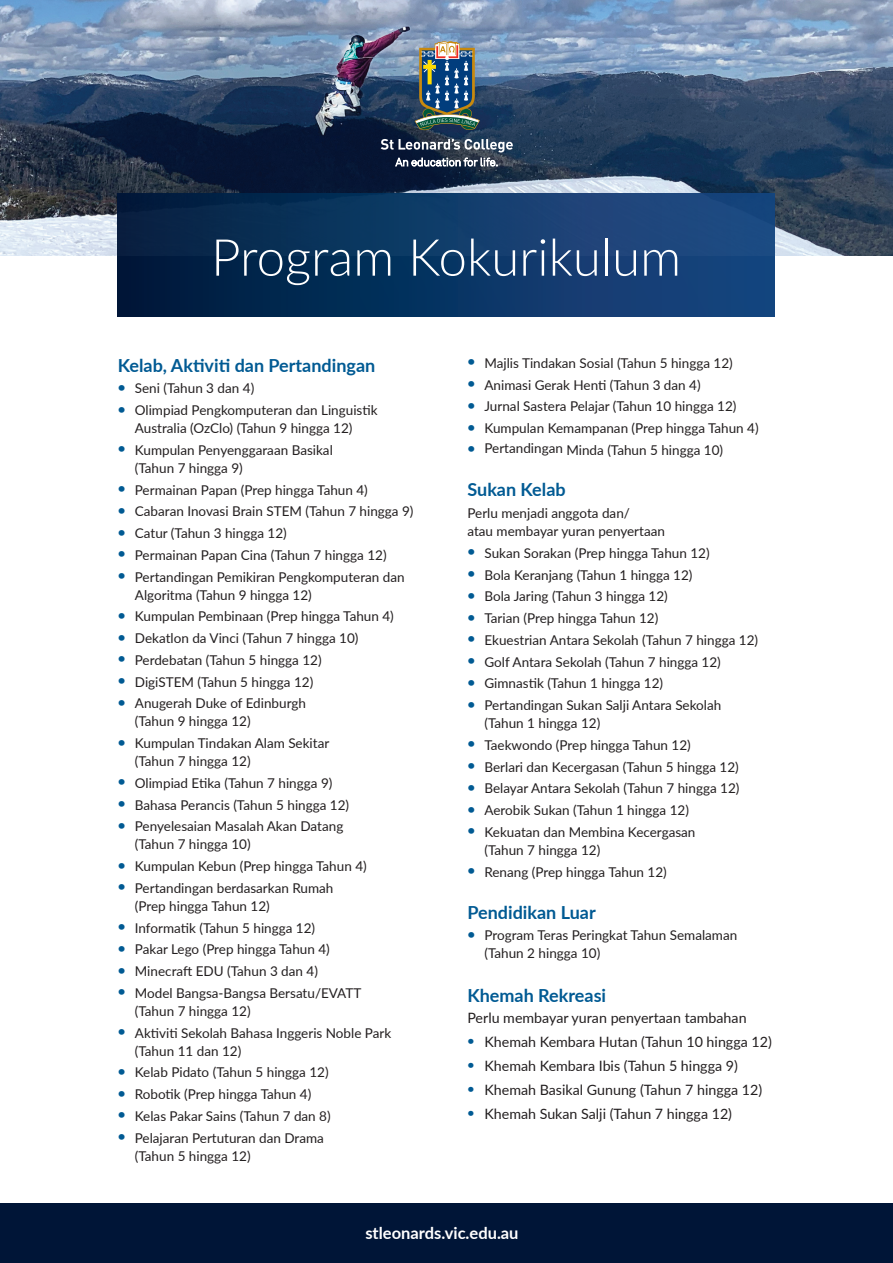
<style>
.page{position:relative;width:893px;height:1263px;background:#fff}
.page>*{position:absolute;margin:0;border:0;box-sizing:border-box;transform-origin:0 0}
.t1{font:300 51px "Lato";color:#fff}
.t2{font:700 18px "Lato";color:#005a93}
.t3{font:700 16.5px "Lato";color:#fff}
.t4{font:14.25px "Lato";color:#231f20}
.t5{font:13.5px/18px "Lato";color:#231f20}
.s1{font-weight:700;color:#005a93}
.s2{font-weight:700;font-size:12px;color:#005a93}
</style>
<div class="page">
<img style="left:0;top:0;width:893px;height:255px">
<div style="left:118px;top:193px;width:657px;height:124px;background:linear-gradient(to right,#001f3f,#1d4c88)"></div>
<div style="left:0;top:1203px;width:893px;height:60px;background:#001537"></div>
<svg style="left:381px;top:139px;width:132px;height:13px"></svg>
<img style="left:415px;top:41px;width:65px;height:91px">
<svg style="left:395px;top:158px;width:103px;height:8px"></svg>
<h1 class="t1" style="left:211px;top:222px;width:472px">Program Kokurikulum</h1>
<h2 class="t2" style="left:118px;top:352px;width:259px">Kelab, Aktiviti dan Pertandingan</h2>
<p class="t5" style="left:118px;top:379px;width:138px"><span class="s1">•</span> Seni (Tahun 3 dan 4)</p>
<p class="t5" style="left:118px;top:401px;width:261px;text-align:center"><span class="s1">•</span> Olimpiad Pengkomputeran dan Linguistik<br>Australia (OzClo) (Tahun 9 hingga 12)</p>
<p class="t5" style="left:135px;top:440px;width:199px;text-indent:-17px"><span class="s1">•</span> Kumpulan Penyenggaraan Basikal (Tahun 7 hingga 9)</p>
<p class="t5" style="left:118px;top:480px;width:252px"><span class="s1">•</span> Permainan Papan (Prep hingga Tahun 4)</p>
<p class="t5" style="left:118px;top:502px;width:297px"><span class="s1">•</span> Cabaran Inovasi Brain STEM (Tahun 7 hingga 9)</p>
<p class="t5" style="left:118px;top:524px;width:170px"><span class="s1">•</span> Catur (Tahun 3 hingga 12)</p>
<p class="t5" style="left:118px;top:545px;width:270px"><span class="s1">•</span> Permainan Papan Cina (Tahun 7 hingga 12)</p>
<p class="t5" style="left:135px;top:567px;width:271px;text-indent:-17px"><span class="s1">•</span> Pertandingan Pemikiran Pengkomputeran dan<br>Algoritma (Tahun 9 hingga 12)</p>
<p class="t5" style="left:118px;top:607px;width:277px"><span class="s1">•</span> Kumpulan Pembinaan (Prep hingga Tahun 4)</p>
<p class="t5" style="left:118px;top:629px;width:242px"><span class="s1">•</span> Dekatlon da Vinci (Tahun 7 hingga 10)</p>
<p class="t5" style="left:118px;top:650px;width:205px"><span class="s1">•</span> Perdebatan (Tahun 5 hingga 12)</p>
<p class="t5" style="left:118px;top:672px;width:197px"><span class="s1">•</span> DigiSTEM (Tahun 5 hingga 12)</p>
<p class="t5" style="left:135px;top:694px;width:173px;text-indent:-17px"><span class="s1">•</span> Anugerah Duke of Edinburgh (Tahun 9 hingga 12)</p>
<p class="t5" style="left:135px;top:734px;width:196px;text-indent:-17px"><span class="s1">•</span> Kumpulan Tindakan Alam Sekitar (Tahun 7 hingga 12)</p>
<p class="t5" style="left:118px;top:773px;width:216px"><span class="s1">•</span> Olimpiad Etika (Tahun 7 hingga 9)</p>
<p class="t5" style="left:118px;top:795px;width:233px"><span class="s1">•</span> Bahasa Perancis (Tahun 5 hingga 12)</p>
<p class="t5" style="left:135px;top:817px;width:210px;text-indent:-17px"><span class="s1">•</span> Penyelesaian Masalah Akan Datang (Tahun 7 hingga 10)</p>
<p class="t5" style="left:118px;top:857px;width:250px"><span class="s1">•</span> Kumpulan Kebun (Prep hingga Tahun 4)</p>
<p class="t5" style="left:135px;top:878px;width:200px;text-indent:-17px"><span class="s1">•</span> Pertandingan berdasarkan Rumah (Prep hingga Tahun 12)</p>
<p class="t5" style="left:118px;top:918px;width:199px"><span class="s1">•</span> Informatik (Tahun 5 hingga 12)</p>
<p class="t5" style="left:118px;top:940px;width:213px"><span class="s1">•</span> Pakar Lego (Prep hingga Tahun 4)</p>
<p class="t5" style="left:118px;top:962px;width:202px"><span class="s1">•</span> Minecraft EDU (Tahun 3 dan 4)</p>
<p class="t5" style="left:135px;top:983px;width:228px;text-indent:-17px"><span class="s1">•</span> Model Bangsa-Bangsa Bersatu/EVATT (Tahun 7 hingga 12)</p>
<p class="t5" style="left:135px;top:1023px;width:258px;text-indent:-17px"><span class="s1">•</span> Aktiviti Sekolah Bahasa Inggeris Noble Park (Tahun 11 dan 12)</p>
<p class="t5" style="left:118px;top:1063px;width:212px"><span class="s1">•</span> Kelab Pidato (Tahun 5 hingga 12)</p>
<p class="t5" style="left:118px;top:1085px;width:195px"><span class="s1">•</span> Robotik (Prep hingga Tahun 4)</p>
<p class="t5" style="left:118px;top:1106px;width:214px"><span class="s1">•</span> Kelas Pakar Sains (Tahun 7 dan 8)</p>
<p class="t5" style="left:135px;top:1128px;width:190px;text-indent:-17px"><span class="s1">•</span> Pelajaran Pertuturan dan Drama (Tahun 5 hingga 12)</p>
<p class="t5" style="left:467px;top:353px;width:267px"><span class="s1">•</span> Majlis Tindakan Sosial (Tahun 5 hingga 12)</p>
<p class="t5" style="left:467px;top:375px;width:235px"><span class="s1">•</span> Animasi Gerak Henti (Tahun 3 dan 4)</p>
<p class="t5" style="left:467px;top:397px;width:270px"><span class="s1">•</span> Jurnal Sastera Pelajar (Tahun 10 hingga 12)</p>
<p class="t5" style="left:467px;top:419px;width:293px"><span class="s1">•</span> Kumpulan Kemampanan (Prep hingga Tahun 4)</p>
<p class="t5" style="left:467px;top:440px;width:257px"><span class="s1">•</span> Pertandingan Minda (Tahun 5 hingga 10)</p>
<h2 class="t2" style="left:467px;top:476px;width:100px">Sukan Kelab</h2>
<p class="t5" style="left:467px;top:504px;width:199px">Perlu menjadi anggota dan/<br>atau membayar yuran penyertaan</p>
<p class="t5" style="left:467px;top:543px;width:244px"><span class="s1">•</span> Sukan Sorakan (Prep hingga Tahun 12)</p>
<p class="t5" style="left:467px;top:565px;width:227px"><span class="s1">•</span> Bola Keranjang (Tahun 1 hingga 12)</p>
<p class="t5" style="left:467px;top:587px;width:202px"><span class="s1">•</span> Bola Jaring (Tahun 3 hingga 12)</p>
<p class="t5" style="left:467px;top:609px;width:192px"><span class="s1">•</span> Tarian (Prep hingga Tahun 12)</p>
<p class="t5" style="left:467px;top:630px;width:292px"><span class="s1">•</span> Ekuestrian Antara Sekolah (Tahun 7 hingga 12)</p>
<p class="t5" style="left:467px;top:652px;width:255px"><span class="s1">•</span> Golf Antara Sekolah (Tahun 7 hingga 12)</p>
<p class="t5" style="left:467px;top:674px;width:197px"><span class="s1">•</span> Gimnastik (Tahun 1 hingga 12)</p>
<p class="t5" style="left:484px;top:696px;width:238px;text-indent:-17px"><span class="s1">•</span> Pertandingan Sukan Salji Antara Sekolah (Tahun 1 hingga 12)</p>
<p class="t5" style="left:467px;top:735px;width:225px"><span class="s1">•</span> Taekwondo (Prep hingga Tahun 12)</p>
<p class="t5" style="left:467px;top:757px;width:273px"><span class="s1">•</span> Berlari dan Kecergasan (Tahun 5 hingga 12)</p>
<p class="t5" style="left:467px;top:779px;width:273px"><span class="s1">•</span> Belayar Antara Sekolah (Tahun 7 hingga 12)</p>
<p class="t5" style="left:467px;top:801px;width:223px"><span class="s1">•</span> Aerobik Sukan (Tahun 1 hingga 12)</p>
<p class="t5" style="left:484px;top:822px;width:212px;text-indent:-17px"><span class="s1">•</span> Kekuatan dan Membina Kecergasan (Tahun 7 hingga 12)</p>
<p class="t5" style="left:467px;top:862px;width:201px"><span class="s1">•</span> Renang (Prep hingga Tahun 12)</p>
<h2 class="t2" style="left:467px;top:899px;width:130px">Pendidikan Luar</h2>
<p class="t5" style="left:484px;top:926px;width:254px;text-indent:-17px"><span class="s1">•</span> Program Teras Peringkat Tahun Semalaman (Tahun 2 hingga 10)</p>
<h2 class="t2" style="left:467px;top:982px;width:140px">Khemah Rekreasi</h2>
<p class="t4" style="left:467px;top:1007px;width:281px">Perlu membayar yuran penyertaan tambahan</p>
<p class="t4" style="left:467px;top:1031px;width:306px"><span class="s2">•</span> Khemah Kembara Hutan (Tahun 10 hingga 12)</p>
<p class="t4" style="left:467px;top:1055px;width:272px"><span class="s2">•</span> Khemah Kembara Ibis (Tahun 5 hingga 9)</p>
<p class="t4" style="left:467px;top:1079px;width:296px"><span class="s2">•</span> Khemah Basikal Gunung (Tahun 7 hingga 12)</p>
<p class="t4" style="left:467px;top:1103px;width:266px"><span class="s2">•</span> Khemah Sukan Salji (Tahun 7 hingga 12)</p>
<p class="t3" style="left:365px;top:1221px;width:155px">stleonards.vic.edu.au</p>
</div>
